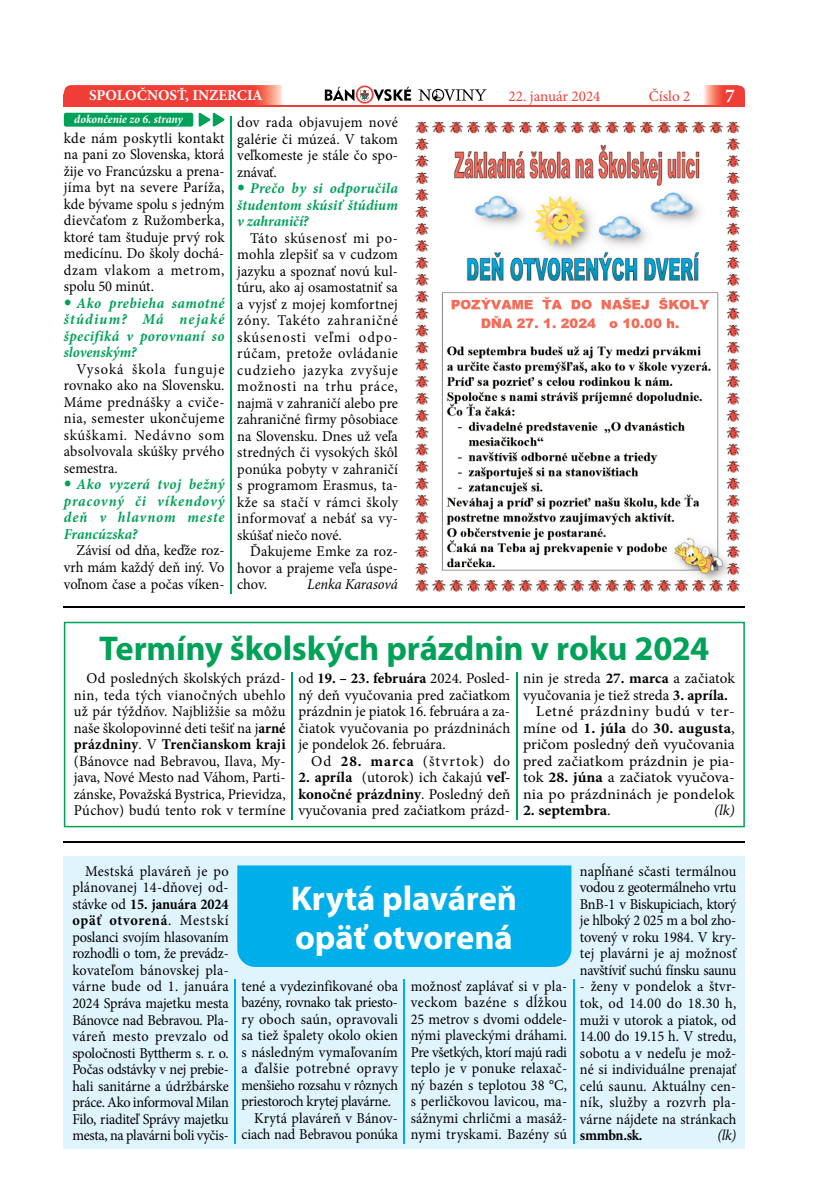
<style>
.page{position:relative;width:830px;height:1200px;background:#fff}
.page>*{position:absolute;margin:0;border:0;box-sizing:border-box;transform-origin:0 0}
.t1{font:700 34.5px "Myriad Pro";letter-spacing:-.005em;color:#00a158}
.t2{font:700 34.5px/39px "Myriad Pro";letter-spacing:-.005em;color:#fff}
.t3{font:700 19.5px "Minion Pro";color:#fff}
.t4{font:15px/16.5px "Minion Pro";letter-spacing:.005em;color:#000;text-align:justify;scale:.95 1}
.t5{font:15px/16.5px "Minion Pro";letter-spacing:.005em;color:#000;text-align:justify;scale:.96 1}
.t6{font:15px/16.5px "Minion Pro";letter-spacing:.005em;color:#000;text-align:justify}
.t7{font:italic 700 15px/16.5px "Minion Pro";letter-spacing:.03em;color:#00a158;text-align:justify;scale:.96 1}
.t8{font:15px "Minion Pro";letter-spacing:.005em;color:#000;scale:1.05 1}
.t9{font:15px "Minion Pro";letter-spacing:-.02em;color:#000;scale:.95 1}
.t10{font:700 15px "Minion Pro";letter-spacing:.005em;color:#000;scale:1.05 1}
.t11{font:15px "Minion Pro";letter-spacing:-.025em;color:#000;scale:.95 1}
.t12{font:15px "Minion Pro";letter-spacing:.035em;color:#000;scale:1.05 1}
.t13{font:15px "Minion Pro";letter-spacing:-.015em;color:#000;scale:.95 1}
.t14{font:15px "Minion Pro";letter-spacing:.03em;color:#000;scale:.95 1}
.t15{font:15px "Minion Pro";letter-spacing:.075em;color:#000}
.t16{font:700 15px "Minion Pro";color:#fff}
.t17{font:15px "Minion Pro";color:#f13d37}
.t18{font:italic 15px "Minion Pro";letter-spacing:-.005em;color:#000;scale:.96 1}
.t19{font:700 15px "Minion Pro";letter-spacing:.005em;color:#000;scale:.95 1}
.t20{font:italic 15px "Minion Pro";letter-spacing:-.005em;color:#000;scale:.95 1}
.t21{font:italic 15px "Minion Pro";letter-spacing:-.005em;color:#000}
.t22{font:italic 700 12px "Minion Pro";letter-spacing:-.005em;color:#fff;scale:.95 1}
.s1{font-weight:700}
.s2{font-weight:400}
</style>
<div class="page">
<svg style="left:325px;top:85px;width:86px;height:19px"></svg>
<svg style="left:418px;top:89px;width:68px;height:12px"></svg>
<svg style="left:64px;top:85px;width:218px;height:20px;background:#f14841"></svg>
<svg style="left:704px;top:85px;width:40px;height:20px"></svg>
<hr style="left:74px;top:105px;width:658px;height:1px;background:#f13d37">
<div style="left:64px;top:94px;width:17px;height:12px;background:#f13d37"></div>
<div style="left:727px;top:94px;width:17px;height:12px;background:#f13d37"></div>
<hr style="left:64px;top:841px;width:680px;height:1px;background:#000">
<hr style="left:64px;top:606px;width:680px;height:1px;background:#000">
<img style="left:415px;top:121px;width:325px;height:471px">
<hr style="left:230px;top:116px;width:1px;height:477px;background:#00a158">
<div style="left:64px;top:113px;width:129px;height:14px;background:#00a158;border-radius:2px"></div>
<svg style="left:198px;top:112px;width:27px;height:15px"></svg>
<div style="left:64px;top:856px;width:680px;height:292px;background:#e0f4fd"></div>
<hr style="left:234px;top:979px;width:2px;height:164px;background:#00afea">
<hr style="left:403px;top:979px;width:2px;height:164px;background:#00afea">
<hr style="left:572px;top:979px;width:2px;height:164px;background:#00afea">
<div style="left:237px;top:865px;width:334px;height:101px;background:#00afea"></div>
<svg style="left:64px;top:621px;width:680px;height:206px"></svg>
<p class="t16" style="left:89px;top:85px;width:175px">SPOLOČNOSŤ, INZERCIA</p>
<p class="t17" style="left:508px;top:86px;width:93px">22. január 2024</p>
<p class="t17" style="left:648px;top:86px;width:43px">Číslo 2</p>
<h2 class="t3" style="left:724px;top:82px;width:11px">7</h2>
<p class="t5" style="left:64px;top:130px;width:169px">kde nám poskytli kontakt na pani zo Slovenska, ktorá žije vo Francúzsku a prena&shy;jíma byt na severe Paríža, kde bývame spolu s jedným dievčaťom z Ružomberka, ktoré tam študuje prvý rok medicínu. Do školy dochá&shy;dzam vlakom a metrom, spolu 50 minút.</p>
<p class="t7" style="left:64px;top:294px;width:169px;text-indent:13px">Ako prebieha samotné štúdium? Má nejaké špecifiká v porovnaní so slovenským?</p>
<p class="t5" style="left:64px;top:361px;width:169px;text-indent:13px">Vysoká škola funguje rovnako ako na Slovensku.<br>Máme prednášky a cviče&shy;nia, semester ukončujeme skúškami. Nedávno som absolvovala skúšky prvého semestra.</p>
<p class="t7" style="left:64px;top:476px;width:169px;text-indent:13px">Ako vyzerá tvoj bežný pracovný či víkendový deň v hlavnom meste Francúzska?</p>
<p class="t5" style="left:64px;top:542px;width:169px;text-indent:13px">Závisí od dňa, keďže roz&shy;vrh mám každý deň iný. Vo voľnom čase a počas víken-</p>
<p class="t22" style="left:74px;top:110px;width:116px">dokončenie zo 6. strany</p>
<p class="t5" style="left:237px;top:114px;width:169px">dov rada objavujem nové galérie či múzeá. V takom veľkomeste je stále čo spo&shy;znávať.</p>
<p class="t7" style="left:237px;top:180px;width:169px;text-indent:13px">Prečo by si odporučila študentom skúsiť štúdium v zahraničí?</p>
<p class="t5" style="left:237px;top:230px;width:169px;text-indent:13px">Táto skúsenosť mi po&shy;mohla zlepšiť sa v cudzom jazyku a spoznať novú kul&shy;túru, ako aj osamostatniť sa a vyjsť z mojej komfortnej zóny. Takéto zahraničné skúsenosti veľmi odpo&shy;rúčam, pretože ovládanie cudzieho jazyka zvyšuje možnosti na trhu práce, najmä v zahraničí alebo pre zahraničné firmy pôsobiace na Slovensku. Dnes už veľa stredných či vysokých škôl ponúka pobyty v zahraničí s programom Erasmus, ta&shy;kže sa stačí v rámci školy informovať a nebáť sa vy&shy;skúšať niečo nové.</p>
<p class="t5" style="left:237px;top:543px;width:169px;text-indent:13px">Ďakujeme Emke za roz&shy;hovor a prajeme veľa úspe&shy;chov.</p>
<p class="t18" style="left:307px;top:574px;width:96px">Lenka Karasová</p>
<h1 class="t1" style="left:99px;top:625px;width:611px">Termíny školských prázdnin v roku 2024</h1>
<p class="t6" style="left:74px;top:670px;width:213px;text-indent:13px">Od posledných školských prázd&shy;nin, teda tých vianočných ubehlo už pár týždňov. Najbližšie sa môžu naše školopovinné deti tešiť na j<span class="s1">arné prázdniny</span>. V <span class="s1">Trenčianskom kraji </span>(Bánovce nad Bebravou, Ilava, My&shy;java, Nové Mesto nad Váhom, Parti&shy;zánske, Považská Bystrica, Prievidza, Púchov) budú tento rok v termíne</p>
<p class="t6" style="left:298px;top:670px;width:213px">od <span class="s1">19. – 23. februára</span> 2024. Posled&shy;ný deň vyučovania pred začiatkom prázdnin je piatok 16. februára a za&shy;čiatok vyučovania po prázdninách je pondelok 26. februára.</p>
<p class="t15" style="left:311px;top:750px;width:200px">Od <span class="s1">28. marca</span> (štvrtok) do</p>
<p class="t6" style="left:298px;top:769px;width:213px"><span class="s1">2. apríla</span> (utorok) ich čakajú <span class="s1">veľ&shy;konočné prázdniny</span>. Posledný deň vyučovania pred začiatkom prázd-</p>
<p class="t6" style="left:522px;top:670px;width:213px">nin je streda <span class="s1">27. marca</span> a začiatok</p>
<p class="t6" style="left:522px;top:686px;width:206px">vyučovania je tiež streda <span class="s1">3. apríla.</span></p>
<p class="t12" style="left:535px;top:701px;width:191px">Letné prázdniny budú v ter-</p>
<p class="t10" style="left:522px;top:717px;width:203px"><span class="s2">míne od</span> 1. júla <span class="s2">do</span> 30. augusta<span class="s2">,</span></p>
<p class="t8" style="left:522px;top:734px;width:203px">pričom posledný deň vyučovania</p>
<p class="t8" style="left:522px;top:750px;width:203px">pred začiatkom prázdnin je pia-</p>
<p class="t8" style="left:522px;top:767px;width:203px">tok <span class="s1">28. júna</span> a začiatok vyučova-</p>
<p class="t8" style="left:522px;top:783px;width:203px">nia po prázdninách je pondelok</p>
<p class="t10" style="left:522px;top:799px;width:85px">2. septembra<span class="s2">.</span></p>
<p class="t21" style="left:713px;top:800px;width:22px">(lk)</p>
<p class="t4" style="left:72px;top:862px;width:166px;text-indent:13px">Mestská plaváreň je po plánovanej 14-dňovej od&shy;stávke od <span class="s1">15. januára 2024 opäť otvorená</span>. Mestskí poslanci svojím hlasovaním rozhodli o tom, že prevádz&shy;kovateľom bánovskej pla&shy;várne bude od 1. januára 2024 Správa majetku mesta Bánovce nad Bebravou. Pla&shy;váreň mesto prevzalo od spoločnosti Byttherm s. r. o.<br>Počas odstávky v nej prebie&shy;hali sanitárne a údržbárske práce. Ako informoval Milan Filo, riaditeľ Správy majetku mesta, na plavárni boli vyčis-</p>
<h1 class="t2" style="left:290px;top:877px;width:228px">Krytá plaváreň opäť otvorená</h1>
<p class="t4" style="left:241px;top:977px;width:166px">tené a vydezinfikované oba</p>
<p class="t9" style="left:241px;top:992px;width:166px">bazény, rovnako tak priesto-</p>
<p class="t4" style="left:241px;top:1010px;width:166px">ry oboch saún, opravovali</p>
<p class="t4" style="left:241px;top:1026px;width:166px">sa tiež špalety okolo okien</p>
<p class="t4" style="left:241px;top:1043px;width:166px">s následným vymaľovaním</p>
<p class="t14" style="left:241px;top:1058px;width:166px">a ďalšie potrebné opravy</p>
<p class="t11" style="left:241px;top:1074px;width:166px">menšieho rozsahu v rôznych</p>
<p class="t9" style="left:241px;top:1091px;width:159px">priestoroch krytej plavárne.</p>
<p class="t4" style="left:254px;top:1109px;width:153px">Krytá plaváreň v Bánov-</p>
<p class="t13" style="left:241px;top:1124px;width:166px">ciach nad Bebravou ponúka</p>
<p class="t4" style="left:410px;top:977px;width:166px">možnosť zaplávať si v pla&shy;veckom bazéne s dĺžkou 25 metrov s dvomi oddele&shy;nými plaveckými dráhami.<br>Pre všetkých, ktorí majú radi teplo je v ponuke relaxač&shy;ný bazén s teplotou 38 °C, s perličkovou lavicou, ma&shy;sážnymi chrličmi a masáž&shy;nymi tryskami. Bazény sú</p>
<p class="t4" style="left:579px;top:862px;width:166px">napĺňané sčasti termálnou vodou z geotermálneho vrtu BnB-1 v Biskupiciach, ktorý je hlboký 2 025 m a bol zho&shy;tovený v roku 1984. V kry&shy;tej plavárni je aj možnosť navštíviť suchú fínsku saunu</p>
<p class="t4" style="left:579px;top:978px;width:166px">- ženy v pondelok a štvr&shy;tok, od 14.00 do 18.30 h, muži v utorok a piatok, od 14.00 do 19.15 h. V stredu, sobotu a v nedeľu je mož&shy;né si individuálne prenajať celú saunu. Aktuálny cen&shy;ník, služby a rozvrh pla&shy;várne nájdete na stránkach</p>
<p class="t19" style="left:579px;top:1124px;width:67px">smmbn.sk.</p>
<p class="t20" style="left:717px;top:1124px;width:21px">(lk)</p>
</div>
